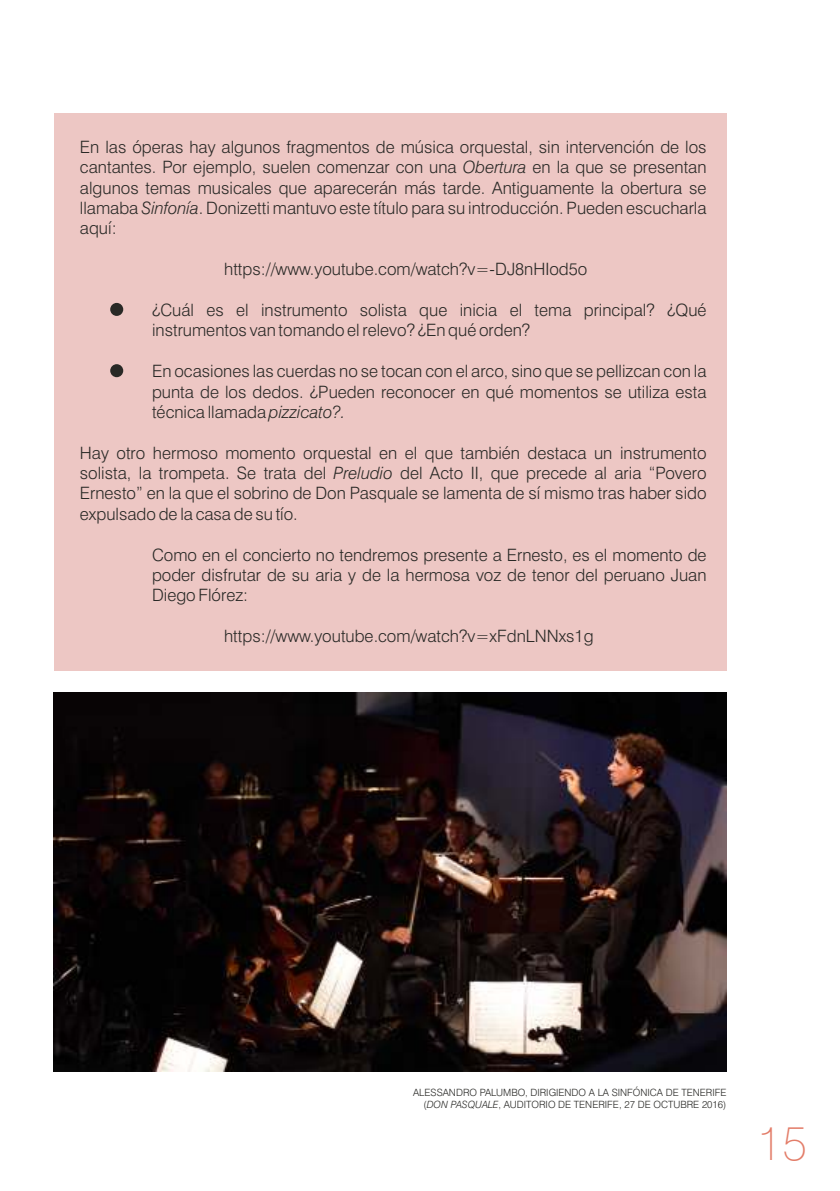
<style>
.page{position:relative;width:840px;height:1191px;background:#fff}
.page>*{position:absolute;margin:0;border:0;box-sizing:border-box;transform-origin:0 0}
.t1{font:100 48px "Swiss 721 BT";color:#e37d69}
.t2{font:300 17px/20.4px "Swiss 721 BT";color:#292926;text-align:justify}
.t3{font:300 10px/12px "Swiss 721 BT";color:#292926;text-align:right}
.s1{font-style:italic}
</style>
<div class="page">
<div style="left:54px;top:113px;width:672px;height:558px;background:#edc7c4"></div>
<div style="left:110px;top:303px;width:13px;height:13px;background:#292926;border-radius:50%"></div>
<div style="left:110px;top:364px;width:13px;height:13px;background:#292926;border-radius:50%"></div>
<img style="left:54px;top:692px;width:672px;height:379px">
<p class="t2" style="left:80px;top:138px;width:627px">En las óperas hay algunos fragmentos de música orquestal, sin intervención de los cantantes. Por ejemplo, suelen comenzar con una <span class="s1">Obertura</span> en la que se presentan algunos temas musicales que aparecerán más tarde. Antiguamente la obertura se llamaba <span class="s1">Sinfonía</span>. Donizetti mantuvo este título para su introducción. Pueden escucharla aquí:</p>
<p class="t2" style="left:224px;top:260px;width:364px">https://www.youtube.com/watch?v=-DJ8nHIod5o</p>
<p class="t2" style="left:152px;top:301px;width:555px">¿Cuál es el instrumento solista que inicia el tema principal? ¿Qué instrumentos van tomando el relevo? ¿En qué orden?</p>
<p class="t2" style="left:152px;top:362px;width:555px">En ocasiones las cuerdas no se tocan con el arco, sino que se pellizcan con la punta de los dedos. ¿Pueden reconocer en qué momentos se utiliza esta técnica llamada <span class="s1">pizzicato?.</span></p>
<p class="t2" style="left:80px;top:444px;width:627px">Hay otro hermoso momento orquestal en el que también destaca un instrumento solista, la trompeta. Se trata del <span class="s1">Preludio</span> del Acto II, que precede al aria “Povero Ernesto” en la que el sobrino de Don Pasquale se lamenta de sí mismo tras haber sido expulsado de la casa de su tío.</p>
<p class="t2" style="left:152px;top:546px;width:555px">Como en el concierto no tendremos presente a Ernesto, es el momento de poder disfrutar de su aria y de la hermosa voz de tenor del peruano Juan Diego Flórez:</p>
<p class="t2" style="left:224px;top:627px;width:371px">https://www.youtube.com/watch?v=xFdnLNNxs1g</p>
<p class="t3" style="left:413px;top:1087px;width:315px">ALESSANDRO PALUMBO, DIRIGIENDO A LA SINFÓNICA DE TENERIFE (<span class="s1">DON PASQUALE</span>, AUDITORIO DE TENERIFE, 27 DE OCTUBRE 2016)</p>
<h1 class="t1" style="left:756px;top:1123px;width:52px">15</h1>
</div>
